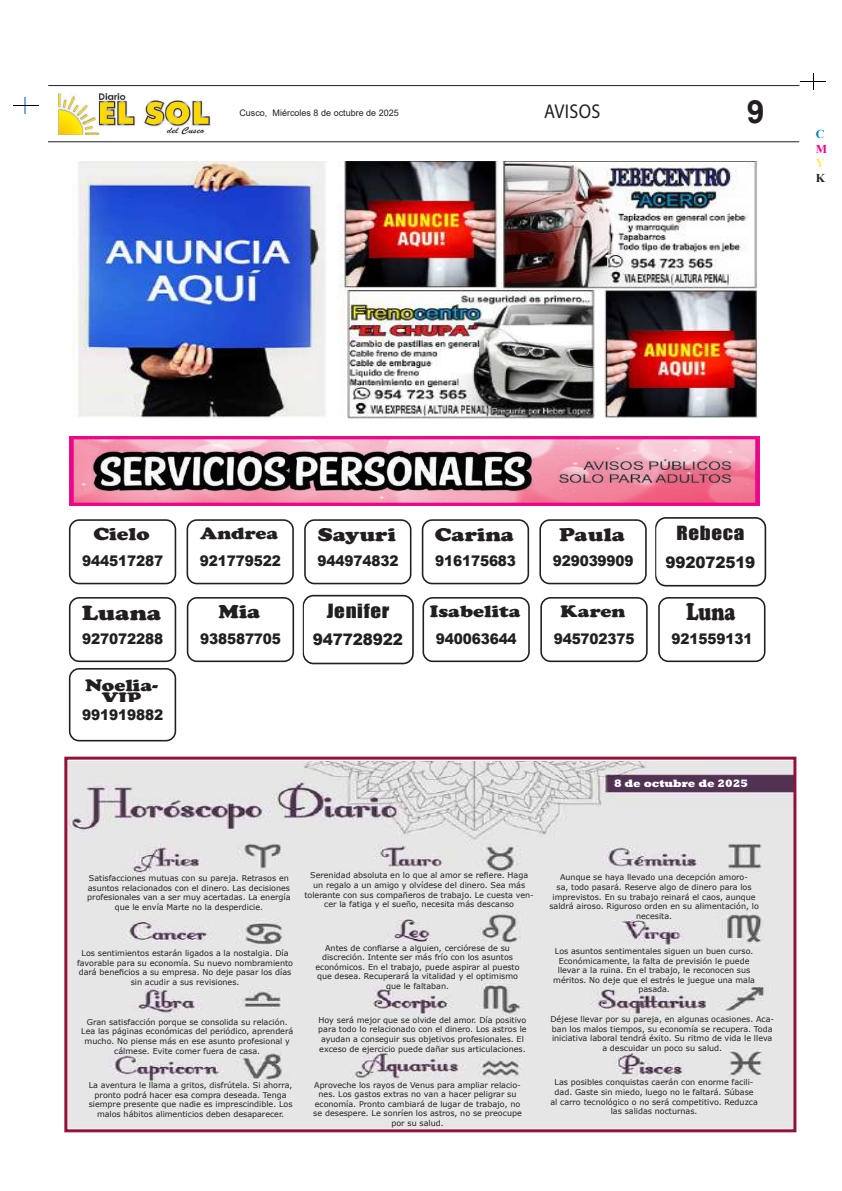
<style>
.page{position:relative;width:842px;height:1191px;background:#fff}
.page>*{position:absolute;margin:0;border:0;box-sizing:border-box;transform-origin:0 0}
.t1{font:700 32px "Arial";color:#231f20}
.t2{font:900 24.8px "Cooper";color:#231f20;scale:.79 1}
.t3{font:900 21px "Cooper";color:#231f20;scale:1.22 1}
.t4{font:20px "Myriad Pro";letter-spacing:.02em;color:#231f20;scale:.9 1}
.t5{font:900 19px "Cooper";color:#231f20;scale:1.22 1}
.t6{font:18px "Impact";letter-spacing:.03em;color:#231f20;scale:1.17 1}
.t7{font:900 18px "Cooper";color:#231f20;scale:1.22 1}
.t8{font:900 17px/13px "Cooper";color:#231f20;text-align:center;scale:1.22 1}
.t9{font:900 15.9px "Arial";letter-spacing:-.01em;color:#231f20;scale:.96 1}
.t10{font:900 14.6px "Arial";letter-spacing:-.01em;color:#231f20;scale:.93 1}
.t11{font:700 12px "Times New Roman";color:#0082b8}
.t12{font:700 12px "Times New Roman";color:#ed028c}
.t13{font:700 12px "Times New Roman";color:#fbef58}
.t14{font:700 12px "Times New Roman";color:#231f20}
.t15{font:800 11px "Rockwell";color:#fff}
.t16{font:9px "Arial";color:#231f20}
.t17{font:8px/9.6px "Verdana";color:#231f20;text-align:center}
</style>
<div class="page">
<hr style="left:48px;top:141px;width:751px;height:1px;background:#231f20">
<img style="left:59px;top:93px;width:152px;height:41px">
<hr style="left:48px;top:85px;width:751px;height:1px;background:#231f20">
<svg style="left:801px;top:74px;width:25px;height:16px"></svg>
<svg style="left:13px;top:97px;width:25px;height:17px"></svg>
<div style="left:655px;top:517px;width:111px;height:69px;border:2px solid #231f20;border-radius:10px"></div>
<div style="left:656px;top:519px;width:108px;height:65px;background:#fff;border-radius:10px"></div>
<div style="left:69px;top:668px;width:107px;height:73px;border:2px solid #231f20;border-radius:9px"></div>
<img style="left:73px;top:162px;width:685px;height:257px">
<svg style="left:69px;top:436px;width:691px;height:1px"></svg>
<img style="left:69px;top:437px;width:691px;height:69px">
<img style="left:68px;top:761px;width:724px;height:367px">
<div style="left:64px;top:756px;width:732px;height:376px;border:3px solid #96113a"></div>
<div style="left:422px;top:597px;width:108px;height:65px;border:2px solid #231f20;border-radius:9px"></div>
<div style="left:304px;top:519px;width:107px;height:65px;border:2px solid #231f20;border-radius:9px"></div>
<div style="left:422px;top:519px;width:107px;height:65px;border:2px solid #231f20;border-radius:9px"></div>
<div style="left:658px;top:597px;width:107px;height:65px;border:2px solid #231f20;border-radius:9px"></div>
<div style="left:69px;top:597px;width:107px;height:65px;border:2px solid #231f20;border-radius:9px"></div>
<div style="left:69px;top:519px;width:107px;height:65px;border:2px solid #231f20;border-radius:9px"></div>
<div style="left:539px;top:519px;width:108px;height:65px;border:2px solid #231f20;border-radius:9px"></div>
<div style="left:187px;top:519px;width:107px;height:65px;border:2px solid #231f20;border-radius:9px"></div>
<div style="left:540px;top:597px;width:108px;height:65px;border:2px solid #231f20;border-radius:9px"></div>
<div style="left:187px;top:597px;width:107px;height:65px;border:2px solid #231f20;border-radius:9px"></div>
<div style="left:303px;top:595px;width:111px;height:69px;border:2px solid #231f20;border-radius:10px"></div>
<div style="left:304px;top:597px;width:107px;height:65px;background:#fff;border-radius:10px"></div>
<p class="t16" style="left:239px;top:107px;width:161px">Cusco, Miércoles 8 de octubre de 2025</p>
<h3 class="t4" style="left:544px;top:99px;width:64px">AVISOS</h3>
<h1 class="t1" style="left:747px;top:89px;width:19px">9</h1>
<h3 class="t11" style="left:816px;top:126px;width:10px">C</h3>
<h3 class="t12" style="left:816px;top:140px;width:13px">M</h3>
<h3 class="t13" style="left:816px;top:154px;width:10px">Y</h3>
<h3 class="t14" style="left:816px;top:169px;width:11px">K</h3>
<h3 class="t7" style="left:93px;top:523px;width:48px">Cielo</h3>
<h3 class="t10" style="left:82px;top:550px;width:88px">944517287</h3>
<h3 class="t3" style="left:82px;top:600px;width:67px">Luana</h3>
<h3 class="t10" style="left:82px;top:628px;width:88px">927072288</h3>
<h3 class="t8" style="left:85px;top:679px;width:61px">Noelia-<br>VIP</h3>
<h3 class="t10" style="left:82px;top:704px;width:88px">991919882</h3>
<h3 class="t8" style="left:200px;top:527px;width:65px">Andrea</h3>
<h3 class="t10" style="left:200px;top:550px;width:88px">921779522</h3>
<h3 class="t5" style="left:219px;top:601px;width:36px">Mia</h3>
<h3 class="t10" style="left:200px;top:628px;width:88px">938587705</h3>
<h3 class="t5" style="left:318px;top:523px;width:66px">Sayuri</h3>
<h3 class="t10" style="left:318px;top:550px;width:88px">944974832</h3>
<h3 class="t6" style="left:327px;top:597px;width:55px">Jenifer</h3>
<h3 class="t9" style="left:313px;top:628px;width:95px">947728922</h3>
<h3 class="t5" style="left:435px;top:523px;width:66px">Carina</h3>
<h3 class="t10" style="left:435px;top:550px;width:88px">916175683</h3>
<h3 class="t8" style="left:430px;top:605px;width:76px">Isabelita</h3>
<h3 class="t10" style="left:436px;top:628px;width:88px">940063644</h3>
<h3 class="t5" style="left:559px;top:523px;width:55px">Paula</h3>
<h3 class="t10" style="left:553px;top:550px;width:88px">929039909</h3>
<h3 class="t8" style="left:561px;top:605px;width:55px">Karen</h3>
<h3 class="t10" style="left:554px;top:628px;width:88px">945702375</h3>
<h3 class="t6" style="left:676px;top:519px;width:60px">Rebeca</h3>
<h3 class="t9" style="left:665px;top:550px;width:95px">992072519</h3>
<h2 class="t2" style="left:686px;top:597px;width:64px">Luna</h2>
<h3 class="t10" style="left:671px;top:628px;width:88px">921559131</h3>
<h3 class="t15" style="left:614px;top:776px;width:135px">8 de octubre de 2025</h3>
<p class="t17" style="left:87px;top:873px;width:205px">Satisfacciones mutuas con su pareja. Retrasos en asuntos relacionados con el dinero. Las decisiones profesionales van a ser muy acertadas. La energía que le envía Marte no la desperdicie.</p>
<p class="t17" style="left:304px;top:870px;width:231px">Serenidad absoluta en lo que al amor se refiere. Haga un regalo a un amigo y olvídese del dinero. Sea más tolerante con sus compañeros de trabajo. Le cuesta ven&shy;cer la fatiga y el sueño, necesita más descanso</p>
<p class="t17" style="left:549px;top:872px;width:211px">Aunque se haya llevado una decepción amoro-<br>sa, todo pasará. Reserve algo de dinero para los imprevistos. En su trabajo reinará el caos, aunque saldrá airoso. Riguroso orden en su alimentación, lo necesita.</p>
<p class="t17" style="left:77px;top:948px;width:217px">Los sentimientos estarán ligados a la nostalgia. Día favorable para su economía. Su nuevo nombramiento dará beneficios a su empresa. No deje pasar los días sin acudir a sus revisiones.</p>
<p class="t17" style="left:315px;top:942px;width:206px">Antes de confiarse a alguien, cerciórese de su discreción. Intente ser más frío con los asuntos económicos. En el trabajo, puede aspirar al puesto que desea. Recuperará la vitalidad y el optimismo que le faltaban.</p>
<p class="t17" style="left:553px;top:946px;width:203px">Los asuntos sentimentales siguen un buen curso.<br>Económicamente, la falta de previsión le puede llevar a la ruina. En el trabajo, le reconocen sus méritos. No deje que el estrés le juegue una mala pasada.</p>
<p class="t17" style="left:81px;top:1017px;width:214px">Gran satisfacción porque se consolida su relación.<br>Lea las páginas económicas del periódico, aprenderá mucho. No piense más en ese asunto profesional y cálmese. Evite comer fuera de casa.</p>
<p class="t17" style="left:318px;top:1015px;width:210px">Hoy será mejor que se olvide del amor. Día positivo para todo lo relacionado con el dinero. Los astros le ayudan a conseguir sus objetivos profesionales. El exceso de ejercicio puede dañar sus articulaciones.</p>
<p class="t17" style="left:550px;top:1014px;width:225px">Déjese llevar por su pareja, en algunas ocasiones. Aca&shy;ban los malos tiempos, su economía se recupera. Toda iniciativa laboral tendrá éxito. Su ritmo de vida le lleva a descuidar un poco su salud.</p>
<p class="t17" style="left:89px;top:1080px;width:205px">La aventura le llama a gritos, disfrútela. Si ahorra, pronto podrá hacer esa compra deseada. Tenga siempre presente que nadie es imprescindible. Los malos hábitos alimenticios deben desaparecer.</p>
<p class="t17" style="left:313px;top:1079px;width:210px">Aproveche los rayos de Venus para ampliar relacio&shy;nes. Los gastos extras no van a hacer peligrar su economía. Pronto cambiará de lugar de trabajo, no se desespere. Le sonríen los astros, no se preocupe por su salud.</p>
<p class="t17" style="left:550px;top:1077px;width:209px">Las posibles conquistas caerán con enorme facili&shy;dad. Gaste sin miedo, luego no le faltará. Súbase al carro tecnológico o no será competitivo. Reduzca las salidas nocturnas.</p>
</div>
